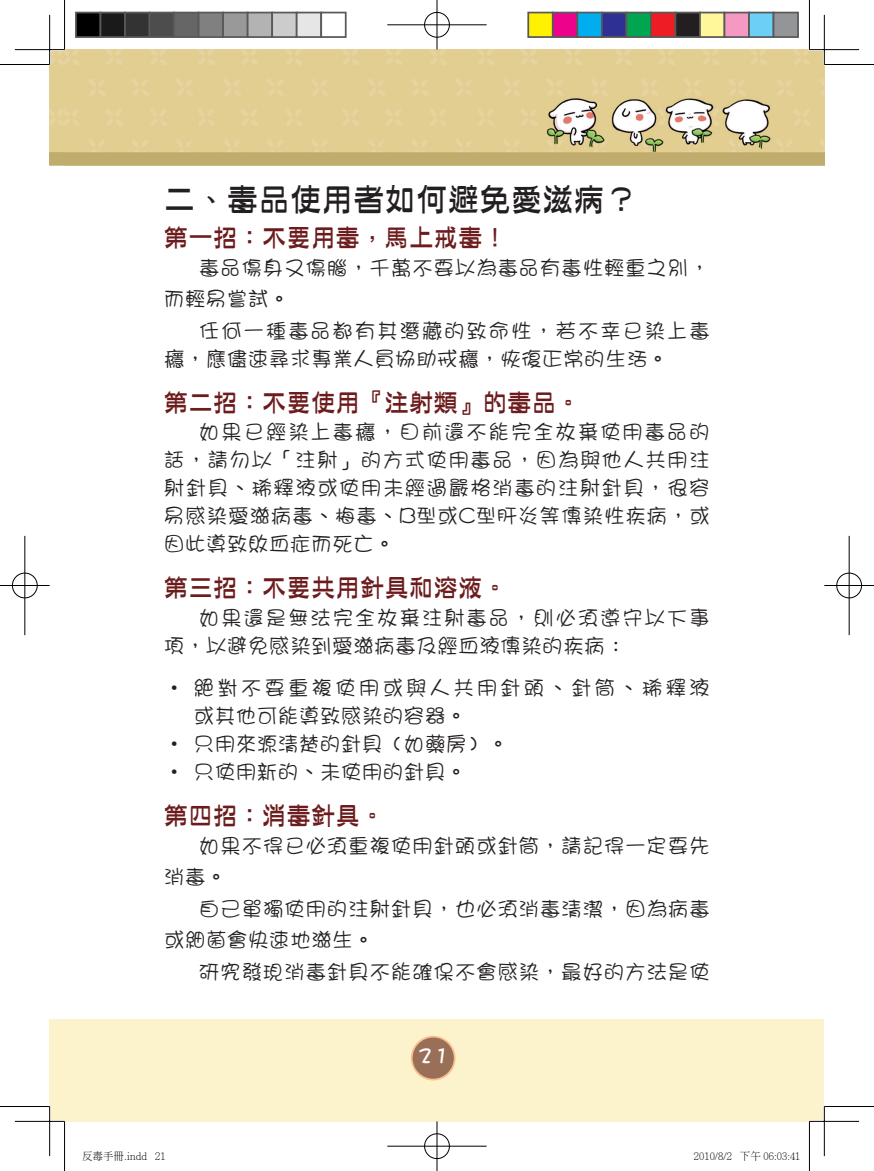
<style>
.page{position:relative;width:874px;height:1171px;background:#fff}
.page>*{position:absolute;margin:0;border:0;box-sizing:border-box;transform-origin:0 0}
.t1{font:31.5px "DF Ya Yi W6 HKP BF";color:#231f20}
.t2{font:24.5px "DF Ya Yi W6 HKP BF";color:#6c1c1d}
.t3{font:21px/28px "DF Girl W3 HKP BF";letter-spacing:.015em;color:#231f20}
.t4{font:21px/28px "DF Girl W3 HKP BF";letter-spacing:.06em;color:#231f20}
.t5{font:21px "DF Girl W3 HKP BF";letter-spacing:.12em;color:#231f20}
.t6{font:21px "DF Wa Wa W7 HKP BF";color:#fff}
.t7{font:300 10.5px "Adobe Ming Std";color:#000}
</style>
<div class="page">
<div style="left:62px;top:1019px;width:761px;height:102px;background:#fcf2cb"></div>
<div style="left:50px;top:1019px;width:17px;height:102px;background:#fcf2cb"></div>
<div style="left:411px;top:1036px;width:43px;height:43px;background:#996f57;border-radius:50%"></div>
<div style="left:410px;top:1036px;width:45px;height:44px;border:2px solid #fbbe90;border-radius:50%"></div>
<img style="left:64px;top:50px;width:759px;height:116px">
<hr style="left:809px;top:48px;width:49px;height:3px;background:#fff">
<hr style="left:15px;top:1120px;width:49px;height:2px;background:#fff">
<hr style="left:809px;top:1120px;width:49px;height:2px;background:#fff">
<hr style="left:48px;top:1106px;width:3px;height:50px;background:#fff">
<hr style="left:822px;top:15px;width:3px;height:49px;background:#fff">
<hr style="left:822px;top:1106px;width:3px;height:50px;background:#fff">
<hr style="left:0;top:64px;width:50px;height:1px;background:#000">
<hr style="left:823px;top:64px;width:50px;height:1px;background:#000">
<hr style="left:0;top:1106px;width:50px;height:1px;background:#000">
<hr style="left:823px;top:1106px;width:50px;height:1px;background:#000">
<hr style="left:64px;top:0;width:1px;height:50px;background:#000">
<hr style="left:64px;top:1121px;width:1px;height:50px;background:#000">
<hr style="left:808px;top:0;width:1px;height:50px;background:#000">
<hr style="left:808px;top:1121px;width:1px;height:50px;background:#000">
<hr style="left:15px;top:49px;width:49px;height:1px;background:#000">
<hr style="left:809px;top:49px;width:49px;height:1px;background:#000">
<hr style="left:15px;top:1121px;width:49px;height:1px;background:#000">
<hr style="left:809px;top:1121px;width:49px;height:1px;background:#000">
<hr style="left:49px;top:15px;width:1px;height:49px;background:#000">
<hr style="left:49px;top:1106px;width:1px;height:50px;background:#000">
<hr style="left:823px;top:15px;width:1px;height:49px;background:#000">
<hr style="left:823px;top:1106px;width:1px;height:50px;background:#000">
<div style="left:423px;top:11px;width:27px;height:27px;border:2px solid #fff;border-radius:50%"></div>
<hr style="left:387px;top:24px;width:99px;height:2px;background:#fff">
<hr style="left:435px;top:0;width:3px;height:50px;background:#fff">
<div style="left:424px;top:12px;width:25px;height:25px;border:1px solid #000;border-radius:50%"></div>
<hr style="left:387px;top:25px;width:99px;height:1px;background:#000">
<hr style="left:436px;top:0;width:1px;height:50px;background:#000">
<div style="left:423px;top:1132px;width:27px;height:28px;border:2px solid #fff;border-radius:50%"></div>
<hr style="left:387px;top:1145px;width:99px;height:2px;background:#fff">
<hr style="left:435px;top:1121px;width:3px;height:50px;background:#fff">
<div style="left:424px;top:1133px;width:25px;height:26px;border:1px solid #000;border-radius:50%"></div>
<hr style="left:387px;top:1146px;width:99px;height:1px;background:#000">
<hr style="left:436px;top:1121px;width:1px;height:50px;background:#000">
<div style="left:11px;top:572px;width:27px;height:27px;border:2px solid #fff;border-radius:50%"></div>
<hr style="left:0;top:584px;width:50px;height:3px;background:#fff">
<hr style="left:24px;top:536px;width:2px;height:99px;background:#fff">
<div style="left:12px;top:573px;width:25px;height:25px;border:1px solid #000;border-radius:50%"></div>
<hr style="left:0;top:585px;width:50px;height:1px;background:#000">
<hr style="left:25px;top:536px;width:1px;height:99px;background:#000">
<div style="left:835px;top:572px;width:27px;height:27px;border:2px solid #fff;border-radius:50%"></div>
<hr style="left:823px;top:584px;width:50px;height:3px;background:#fff">
<hr style="left:847px;top:536px;width:3px;height:99px;background:#fff">
<div style="left:836px;top:573px;width:25px;height:25px;border:1px solid #000;border-radius:50%"></div>
<hr style="left:823px;top:585px;width:50px;height:1px;background:#000">
<hr style="left:848px;top:536px;width:1px;height:99px;background:#000">
<div style="left:76px;top:13px;width:24px;height:24px;background:#000"></div>
<div style="left:75px;top:12px;width:26px;height:26px;border:2px solid #595959"></div>
<div style="left:100px;top:13px;width:25px;height:24px;background:#1a1a1a"></div>
<div style="left:99px;top:12px;width:27px;height:26px;border:2px solid #595959"></div>
<div style="left:125px;top:13px;width:24px;height:24px;background:#333"></div>
<div style="left:124px;top:12px;width:26px;height:26px;border:2px solid #595959"></div>
<div style="left:149px;top:13px;width:25px;height:24px;background:#4d4d4d"></div>
<div style="left:148px;top:12px;width:27px;height:26px;border:2px solid #595959"></div>
<div style="left:174px;top:13px;width:24px;height:24px;background:#666"></div>
<div style="left:173px;top:12px;width:26px;height:26px;border:2px solid #595959"></div>
<div style="left:198px;top:13px;width:25px;height:24px;background:#808080"></div>
<div style="left:197px;top:12px;width:27px;height:26px;border:2px solid #595959"></div>
<div style="left:223px;top:13px;width:24px;height:24px;background:#999"></div>
<div style="left:222px;top:12px;width:26px;height:26px;border:2px solid #595959"></div>
<div style="left:247px;top:13px;width:25px;height:24px;background:#b3b3b3"></div>
<div style="left:246px;top:12px;width:27px;height:26px;border:2px solid #595959"></div>
<div style="left:272px;top:13px;width:24px;height:24px;background:#ccc"></div>
<div style="left:271px;top:12px;width:26px;height:26px;border:2px solid #595959"></div>
<div style="left:296px;top:13px;width:25px;height:24px;background:#e6e6e6"></div>
<div style="left:295px;top:12px;width:27px;height:26px;border:2px solid #595959"></div>
<div style="left:320px;top:12px;width:26px;height:26px;border:2px solid #595959"></div>
<div style="left:528px;top:13px;width:24px;height:24px;background:#fff101"></div>
<div style="left:527px;top:12px;width:26px;height:26px;border:2px solid #595959"></div>
<div style="left:552px;top:13px;width:25px;height:24px;background:#ed028c"></div>
<div style="left:551px;top:12px;width:27px;height:26px;border:2px solid #595959"></div>
<div style="left:577px;top:13px;width:24px;height:24px;background:#00aeef"></div>
<div style="left:576px;top:12px;width:26px;height:26px;border:2px solid #595959"></div>
<div style="left:601px;top:13px;width:25px;height:24px;background:#2e3092"></div>
<div style="left:600px;top:12px;width:27px;height:26px;border:2px solid #595959"></div>
<div style="left:626px;top:13px;width:24px;height:24px;background:#00a54f"></div>
<div style="left:625px;top:12px;width:26px;height:26px;border:2px solid #595959"></div>
<div style="left:650px;top:13px;width:25px;height:24px;background:#ee1d23"></div>
<div style="left:649px;top:12px;width:27px;height:26px;border:2px solid #595959"></div>
<div style="left:675px;top:13px;width:24px;height:24px;background:#231f20"></div>
<div style="left:674px;top:12px;width:26px;height:26px;border:2px solid #595959"></div>
<div style="left:699px;top:13px;width:25px;height:24px;background:#fff79a"></div>
<div style="left:698px;top:12px;width:27px;height:26px;border:2px solid #595959"></div>
<div style="left:724px;top:13px;width:24px;height:24px;background:#f499c2"></div>
<div style="left:723px;top:12px;width:26px;height:26px;border:2px solid #595959"></div>
<div style="left:748px;top:13px;width:25px;height:24px;background:#6bcff6"></div>
<div style="left:747px;top:12px;width:27px;height:26px;border:2px solid #595959"></div>
<div style="left:773px;top:13px;width:24px;height:24px;background:#939598"></div>
<div style="left:772px;top:12px;width:26px;height:26px;border:2px solid #595959"></div>
<h1 class="t1" style="left:164px;top:184px;width:474px">二、毒品使用者如何避免愛滋病？</h1>
<p class="t2" style="left:164px;top:226px;width:344px">第一招：不要用毒，馬上戒毒！</p>
<p class="t3" style="left:164px;top:252px;width:547px;line-height:31.5px;text-indent:35px">毒品傷身又傷腦，千萬不要以為毒品有毒性輕重之別，而輕易嘗試。</p>
<p class="t4" style="left:164px;top:317px;width:547px;text-indent:35px">任何一種毒品都有其潛藏的致命性，若不幸已染上毒癮，應儘速尋求專業人員協助戒癮，恢復正常的生活。</p>
<p class="t2" style="left:164px;top:390px;width:418px">第二招：不要使用『注射類』的毒品。</p>
<p class="t3" style="left:164px;top:418px;width:547px;text-align:justify;text-indent:35px">如果已經染上毒癮，目前還不能完全放棄使用毒品的話，請勿以「注射」的方式使用毒品，因為與他人共用注射針具、稀釋液或使用未經過嚴格消毒的注射針具，很容易感染愛滋病毒、梅毒、B型或C型肝炎等傳染性疾病，或因此導致敗血症而死亡。</p>
<p class="t2" style="left:164px;top:576px;width:344px">第三招：不要共用針具和溶液。</p>
<p class="t4" style="left:164px;top:604px;width:547px;text-indent:35px">如果還是無法完全放棄注射毒品，則必須遵守以下事項，以避免感染到愛滋病毒及經血液傳染的疾病：</p>
<p class="t5" style="left:164px;top:677px;width:547px">‧ 絕對不要重複使用或與人共用針頭、針筒、稀釋液</p>
<p class="t3" style="left:193px;top:702px;width:274px">或其他可能導致感染的容器。</p>
<p class="t3" style="left:164px;top:730px;width:346px">‧ 只用來源清楚的針具（如藥房）。</p>
<p class="t3" style="left:164px;top:758px;width:304px">‧ 只使用新的、未使用的針具。</p>
<p class="t2" style="left:164px;top:803px;width:222px">第四招：消毒針具。</p>
<p class="t3" style="left:164px;top:829px;width:547px;line-height:31.5px;text-indent:35px">如果不得已必須重複使用針頭或針筒，請記得一定要先消毒。</p>
<p class="t3" style="left:164px;top:892px;width:547px;line-height:31.5px;text-indent:35px">自己單獨使用的注射針具，也必須消毒清潔，因為病毒或細菌會快速地滋生。</p>
<p class="t3" style="left:199px;top:957px;width:512px">研究發現消毒針具不能確保不會感染，最好的方法是使</p>
<p class="t6" style="left:416px;top:1045px;width:34px">21</p>
<p class="t7" style="left:82px;top:1151px;width:85px">反毒手冊.indd 21</p>
<p class="t7" style="left:693px;top:1151px;width:108px">2010/8/2 下午 06:03:41</p>
</div>
